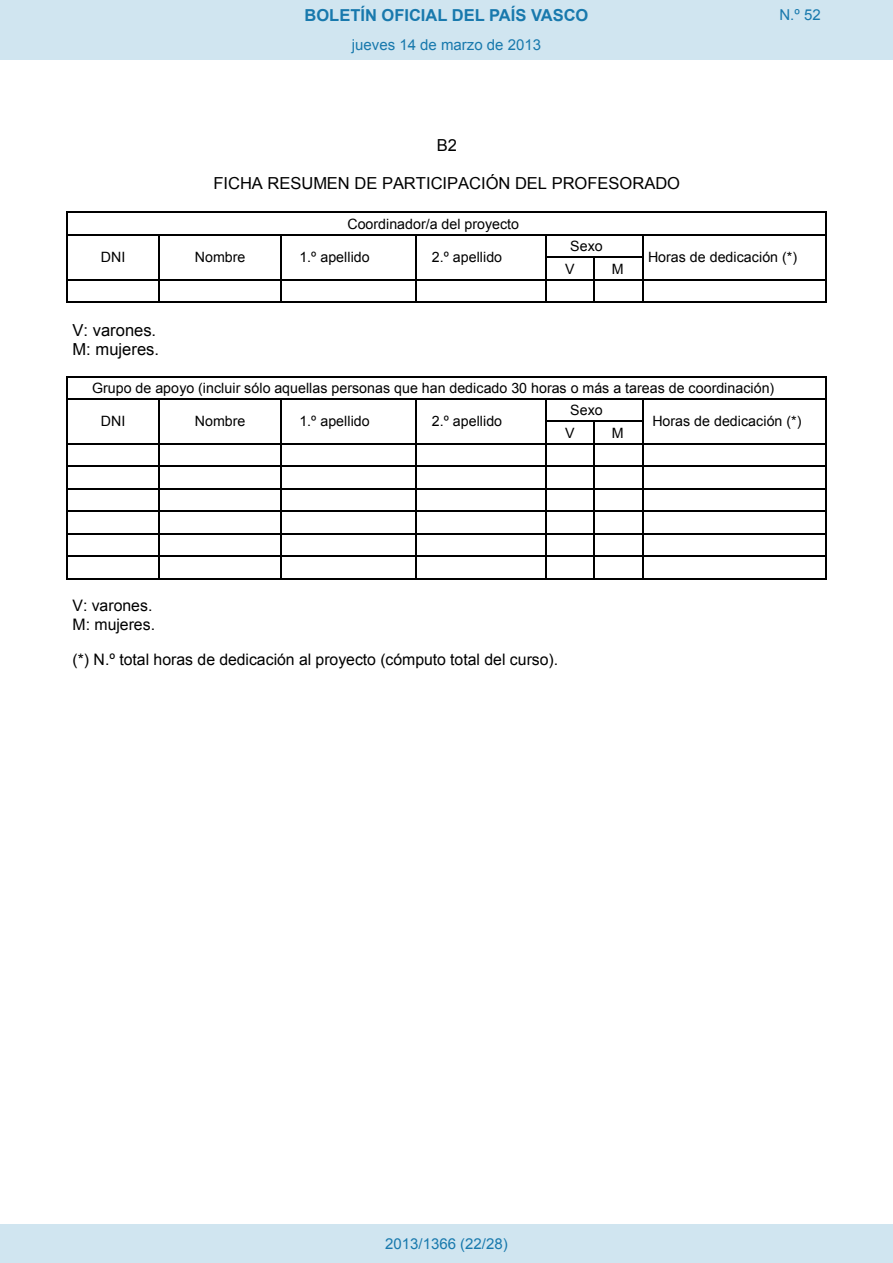
<style>
.page{position:relative;width:893px;height:1263px;background:#fff}
.page>*{position:absolute;margin:0;border:0;box-sizing:border-box;transform-origin:0 0}
.t1{font:16.5px/18.9px "Arial";letter-spacing:-.005em;color:#000}
.t2{font:700 16.5px "Arial";color:#1879ad}
.t3{font:15.9px/18.1px "Arial";color:#000}
.Paginacion_Centro{font:15px "Arial";color:#1879ad}
.t4{font:14.25px/22.5px "Arial";color:#000}
</style>
<div class="page">
<hr style="left:68px;top:212px;width:758px;height:1px;background:#000">
<hr style="left:68px;top:234px;width:90px;height:1px;background:#000">
<hr style="left:160px;top:234px;width:120px;height:1px;background:#000">
<hr style="left:282px;top:234px;width:133px;height:1px;background:#000">
<hr style="left:416px;top:234px;width:129px;height:1px;background:#000">
<hr style="left:546px;top:234px;width:96px;height:1px;background:#000">
<hr style="left:643px;top:234px;width:183px;height:1px;background:#000">
<hr style="left:158px;top:235px;width:2px;height:22px;background:#000">
<hr style="left:280px;top:235px;width:2px;height:22px;background:#000">
<hr style="left:546px;top:257px;width:48px;height:1px;background:#000">
<hr style="left:595px;top:257px;width:47px;height:1px;background:#000">
<hr style="left:158px;top:258px;width:2px;height:21px;background:#000">
<hr style="left:280px;top:258px;width:2px;height:21px;background:#000">
<hr style="left:68px;top:279px;width:90px;height:1px;background:#000">
<hr style="left:160px;top:279px;width:120px;height:1px;background:#000">
<hr style="left:282px;top:279px;width:133px;height:1px;background:#000">
<hr style="left:416px;top:279px;width:129px;height:1px;background:#000">
<hr style="left:546px;top:279px;width:48px;height:1px;background:#000">
<hr style="left:595px;top:279px;width:47px;height:1px;background:#000">
<hr style="left:643px;top:279px;width:183px;height:1px;background:#000">
<svg style="left:67px;top:212px;width:1px;height:91px"></svg>
<hr style="left:68px;top:302px;width:90px;height:1px;background:#000">
<hr style="left:158px;top:280px;width:2px;height:22px;background:#000">
<hr style="left:160px;top:302px;width:120px;height:1px;background:#000">
<hr style="left:280px;top:280px;width:2px;height:22px;background:#000">
<hr style="left:282px;top:302px;width:133px;height:1px;background:#000">
<svg style="left:415px;top:234px;width:1px;height:69px"></svg>
<hr style="left:416px;top:302px;width:129px;height:1px;background:#000">
<svg style="left:545px;top:234px;width:1px;height:69px"></svg>
<hr style="left:546px;top:302px;width:48px;height:1px;background:#000">
<svg style="left:594px;top:257px;width:1px;height:46px"></svg>
<hr style="left:595px;top:302px;width:47px;height:1px;background:#000">
<svg style="left:642px;top:234px;width:1px;height:69px"></svg>
<hr style="left:643px;top:302px;width:183px;height:1px;background:#000">
<svg style="left:826px;top:212px;width:1px;height:91px"></svg>
<hr style="left:68px;top:376px;width:758px;height:1px;background:#000">
<hr style="left:68px;top:398px;width:90px;height:2px;background:#000">
<hr style="left:160px;top:398px;width:120px;height:2px;background:#000">
<hr style="left:282px;top:398px;width:133px;height:2px;background:#000">
<hr style="left:416px;top:398px;width:129px;height:2px;background:#000">
<hr style="left:546px;top:398px;width:96px;height:2px;background:#000">
<hr style="left:643px;top:398px;width:183px;height:2px;background:#000">
<hr style="left:158px;top:400px;width:2px;height:21px;background:#000">
<hr style="left:280px;top:400px;width:2px;height:21px;background:#000">
<hr style="left:546px;top:421px;width:48px;height:1px;background:#000">
<hr style="left:595px;top:421px;width:47px;height:1px;background:#000">
<hr style="left:158px;top:422px;width:2px;height:21px;background:#000">
<hr style="left:280px;top:422px;width:2px;height:21px;background:#000">
<hr style="left:68px;top:443px;width:90px;height:1px;background:#000">
<hr style="left:160px;top:443px;width:120px;height:1px;background:#000">
<hr style="left:282px;top:443px;width:133px;height:1px;background:#000">
<hr style="left:416px;top:443px;width:129px;height:1px;background:#000">
<hr style="left:546px;top:443px;width:48px;height:1px;background:#000">
<hr style="left:595px;top:443px;width:47px;height:1px;background:#000">
<hr style="left:643px;top:443px;width:183px;height:1px;background:#000">
<hr style="left:158px;top:444px;width:2px;height:22px;background:#000">
<hr style="left:280px;top:444px;width:2px;height:22px;background:#000">
<hr style="left:68px;top:466px;width:90px;height:1px;background:#000">
<hr style="left:160px;top:466px;width:120px;height:1px;background:#000">
<hr style="left:282px;top:466px;width:133px;height:1px;background:#000">
<hr style="left:416px;top:466px;width:129px;height:1px;background:#000">
<hr style="left:546px;top:466px;width:48px;height:1px;background:#000">
<hr style="left:595px;top:466px;width:47px;height:1px;background:#000">
<hr style="left:643px;top:466px;width:183px;height:1px;background:#000">
<hr style="left:158px;top:467px;width:2px;height:21px;background:#000">
<hr style="left:280px;top:467px;width:2px;height:21px;background:#000">
<hr style="left:68px;top:488px;width:90px;height:1px;background:#000">
<hr style="left:160px;top:488px;width:120px;height:1px;background:#000">
<hr style="left:282px;top:488px;width:133px;height:1px;background:#000">
<hr style="left:416px;top:488px;width:129px;height:1px;background:#000">
<hr style="left:546px;top:488px;width:48px;height:1px;background:#000">
<hr style="left:595px;top:488px;width:47px;height:1px;background:#000">
<hr style="left:643px;top:488px;width:183px;height:1px;background:#000">
<hr style="left:158px;top:489px;width:2px;height:22px;background:#000">
<hr style="left:280px;top:489px;width:2px;height:22px;background:#000">
<hr style="left:68px;top:511px;width:90px;height:1px;background:#000">
<hr style="left:160px;top:511px;width:120px;height:1px;background:#000">
<hr style="left:282px;top:511px;width:133px;height:1px;background:#000">
<hr style="left:416px;top:511px;width:129px;height:1px;background:#000">
<hr style="left:546px;top:511px;width:48px;height:1px;background:#000">
<hr style="left:595px;top:511px;width:47px;height:1px;background:#000">
<hr style="left:643px;top:511px;width:183px;height:1px;background:#000">
<hr style="left:158px;top:512px;width:2px;height:21px;background:#000">
<hr style="left:280px;top:512px;width:2px;height:21px;background:#000">
<hr style="left:68px;top:533px;width:90px;height:1px;background:#000">
<hr style="left:160px;top:533px;width:120px;height:1px;background:#000">
<hr style="left:282px;top:533px;width:133px;height:1px;background:#000">
<hr style="left:416px;top:533px;width:129px;height:1px;background:#000">
<hr style="left:546px;top:533px;width:48px;height:1px;background:#000">
<hr style="left:595px;top:533px;width:47px;height:1px;background:#000">
<hr style="left:643px;top:533px;width:183px;height:1px;background:#000">
<hr style="left:158px;top:534px;width:2px;height:21px;background:#000">
<hr style="left:280px;top:534px;width:2px;height:21px;background:#000">
<hr style="left:68px;top:555px;width:90px;height:1px;background:#000">
<hr style="left:160px;top:555px;width:120px;height:1px;background:#000">
<hr style="left:282px;top:555px;width:133px;height:1px;background:#000">
<hr style="left:416px;top:555px;width:129px;height:1px;background:#000">
<hr style="left:546px;top:555px;width:48px;height:1px;background:#000">
<hr style="left:595px;top:555px;width:47px;height:1px;background:#000">
<hr style="left:643px;top:555px;width:183px;height:1px;background:#000">
<svg style="left:67px;top:376px;width:1px;height:203px"></svg>
<hr style="left:68px;top:578px;width:90px;height:1px;background:#000">
<hr style="left:158px;top:556px;width:2px;height:22px;background:#000">
<hr style="left:160px;top:578px;width:120px;height:1px;background:#000">
<hr style="left:280px;top:556px;width:2px;height:22px;background:#000">
<hr style="left:282px;top:578px;width:133px;height:1px;background:#000">
<svg style="left:415px;top:398px;width:1px;height:181px"></svg>
<hr style="left:416px;top:578px;width:129px;height:1px;background:#000">
<svg style="left:545px;top:398px;width:1px;height:181px"></svg>
<hr style="left:546px;top:578px;width:48px;height:1px;background:#000">
<svg style="left:594px;top:421px;width:1px;height:158px"></svg>
<hr style="left:595px;top:578px;width:47px;height:1px;background:#000">
<svg style="left:642px;top:398px;width:1px;height:181px"></svg>
<hr style="left:643px;top:578px;width:183px;height:1px;background:#000">
<svg style="left:826px;top:376px;width:1px;height:203px"></svg>
<div style="left:0;top:0;width:893px;height:60px;background:#d0e5f0"></div>
<div style="left:0;top:1225px;width:893px;height:38px;background:#d0e5f0"></div>
<p class="t2" style="left:305px;top:4px;width:285px">BOLETÍN OFICIAL DEL PAÍS VASCO</p>
<p class="Paginacion_Centro" style="left:779px;top:5px;width:43px">N.º 52</p>
<p class="Paginacion_Centro" style="left:352px;top:35px;width:191px">jueves 14 de marzo de 2013</p>
<p class="t1" style="left:437px;top:136px;width:22px">B2</p>
<p class="t1" style="left:213px;top:174px;width:468px">FICHA RESUMEN DE PARTICIPACIÓN DEL PROFESORADO</p>
<p class="t4" style="left:347px;top:213px;width:173px">Coordinador/a del proyecto</p>
<p class="t4" style="left:570px;top:235px;width:34px">Sexo</p>
<p class="t4" style="left:648px;top:246px;width:151px">Horas de dedicación (*)</p>
<p class="t4" style="left:101px;top:246px;width:26px">DNI</p>
<p class="t4" style="left:195px;top:246px;width:52px">Nombre</p>
<p class="t4" style="left:299px;top:246px;width:72px">1.º apellido</p>
<p class="t4" style="left:432px;top:246px;width:72px">2.º apellido</p>
<p class="t4" style="left:565px;top:258px;width:11px">V</p>
<p class="t4" style="left:612px;top:258px;width:13px">M</p>
<p class="t1" style="left:73px;top:321px;width:88px">V: varones.<br>M: mujeres.</p>
<p class="t4" style="left:570px;top:377px;width:206px;text-indent:-478px">Grupo de apoyo (incluir sólo aquellas personas que han dedicado 30 horas o más a tareas de coordinación)<br>Sexo</p>
<p class="t4" style="left:101px;top:410px;width:26px">DNI</p>
<p class="t4" style="left:195px;top:410px;width:52px">Nombre</p>
<p class="t4" style="left:299px;top:410px;width:72px">1.º apellido</p>
<p class="t4" style="left:432px;top:410px;width:72px">2.º apellido</p>
<p class="t4" style="left:565px;top:422px;width:11px">V</p>
<p class="t4" style="left:612px;top:422px;width:13px">M</p>
<p class="t4" style="left:652px;top:410px;width:151px">Horas de dedicación (*)</p>
<p class="t3" style="left:73px;top:597px;width:84px">V: varones.<br>M: mujeres.</p>
<p class="t3" style="left:73px;top:650px;width:487px">(*) N.º total horas de dedicación al proyecto (cómputo total del curso).</p>
<p class="Paginacion_Centro" style="left:385px;top:1234px;width:124px">2013/1366 (22/28)</p>
</div>
